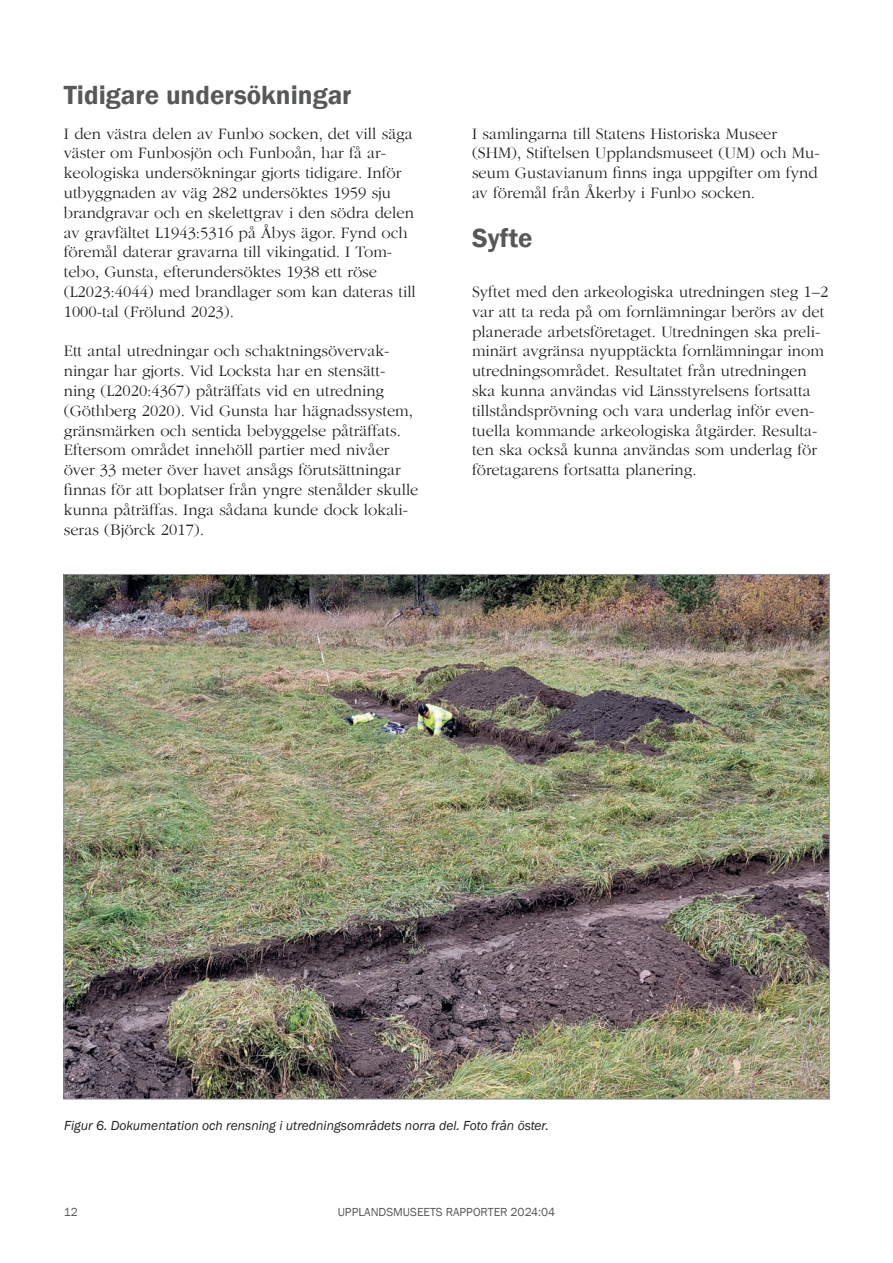
<style>
.page{position:relative;width:893px;height:1263px;background:#fff}
.page>*{position:absolute;margin:0;border:0;box-sizing:border-box;transform-origin:0 0}
.t1{font:600 27px "Franklin Gothic";color:#57585a}
.t2{font:300 16.5px/19.8px "ITC Garamond Std";color:#231f20}
.t3{font:italic 13.5px "Franklin Gothic";color:#231f20}
.t4{font:12px "Franklin Gothic";color:#57585a}
</style>
<div class="page">
<img style="left:66px;top:576px;width:762px;height:521px">
<h1 class="t1" style="left:64px;top:78px;width:289px">Tidigare undersökningar</h1>
<p class="t2" style="left:64px;top:124px;width:354px">I den västra delen av Funbo socken, det vill säga väster om Funbosjön och Funboån, har få ar&shy;keologiska undersökningar gjorts tidigare. Inför utbyggnaden av väg 282 undersöktes 1959 sju brandgravar och en skelettgrav i den södra delen av gravfältet L1943:5316 på Åbys ägor. Fynd och föremål daterar gravarna till vikingatid. I Tom&shy;tebo, Gunsta, efterundersöktes 1938 ett röse (L2023:4044) med brandlager som kan dateras till 1000-tal (Frölund 2023).</p>
<p class="t2" style="left:64px;top:342px;width:356px">Ett antal utredningar och schaktningsövervak&shy;ningar har gjorts. Vid Locksta har en stensätt&shy;ning (L2020:4367) påträffats vid en utredning (Göthberg 2020). Vid Gunsta har hägnadssystem, gränsmärken och sentida bebyggelse påträffats.<br>Eftersom området innehöll partier med nivåer över 33 meter över havet ansågs förutsättningar finnas för att boplatser från yngre stenålder skulle kunna påträffas. Inga sådana kunde dock lokali&shy;seras (Björck 2017).</p>
<p class="t2" style="left:472px;top:124px;width:349px">I samlingarna till Statens Historiska Museer (SHM), Stiftelsen Upplandsmuseet (UM) och Mu&shy;seum Gustavianum finns inga uppgifter om fynd av föremål från Åkerby i Funbo socken.</p>
<h1 class="t1" style="left:472px;top:222px;width:62px">Syfte</h1>
<p class="t2" style="left:472px;top:282px;width:358px">Syftet med den arkeologiska utredningen steg 1–2 var att ta reda på om fornlämningar berörs av det planerade arbetsföretaget. Utredningen ska preli&shy;minärt avgränsa nyupptäckta fornlämningar inom utredningsområdet. Resultatet från utredningen ska kunna användas vid Länsstyrelsens fortsatta tillståndsprövning och vara underlag inför even&shy;tuella kommande arkeologiska åtgärder. Resulta&shy;ten ska också kunna användas som underlag för företagarens fortsatta planering.</p>
<p class="t3" style="left:64px;top:1117px;width:486px">Figur 6. Dokumentation och rensning i utredningsområdets norra del. Foto från öster.</p>
<p class="t4" style="left:64px;top:1205px;width:16px">12</p>
<p class="t4" style="left:338px;top:1205px;width:219px">UPPLANDSMUSEETS RAPPORTER 2024:04</p>
</div>
